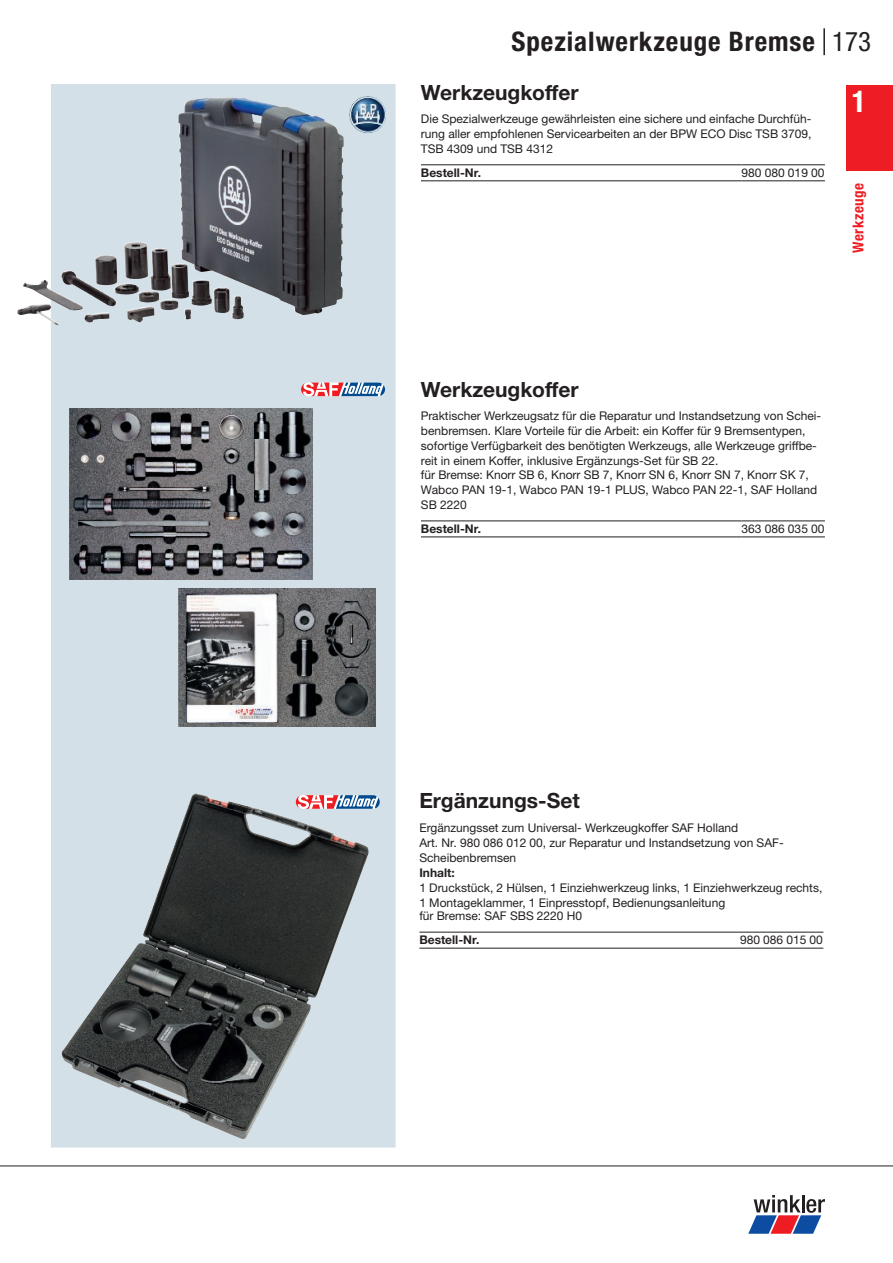
<style>
.page{position:relative;width:893px;height:1263px;background:#fff}
.page>*{position:absolute;margin:0;border:0;box-sizing:border-box;transform-origin:0 0}
.t1{font:700 condensed 30px "Helvetica Neue LTW1 G";color:#fff}
.t2{font:700 condensed 27px "Helvetica Neue LTW1 G";letter-spacing:.035em;color:#231f20}
.t3{font:700 21px "Helvetica Neue LTW1 G";color:#231f20}
.t4{font:700 condensed 15px "Helvetica Neue LTW1 G";letter-spacing:.035em;color:#ee1d23}
.t5{font:12px/15px "Helvetica Neue LTW1 G";color:#231f20}
.t6{font:700 12px "Helvetica Neue LTW1 G";color:#231f20}
.s1{font-weight:400}
</style>
<div class="page">
<div style="left:846px;top:85px;width:47px;height:85px;background:#ee1d23"></div>
<svg style="left:748px;top:1195px;width:77px;height:39px"></svg>
<hr style="left:0;top:1165px;width:893px;height:1px;background:#231f20">
<hr style="left:823px;top:28px;width:2px;height:27px;background:#231f20">
<div style="left:51px;top:85px;width:344px;height:1062px;background:#d3e0e8"></div>
<hr style="left:421px;top:164px;width:321px;height:1px;background:#231f20">
<hr style="left:421px;top:180px;width:321px;height:1px;background:#231f20">
<hr style="left:742px;top:164px;width:83px;height:1px;background:#231f20">
<hr style="left:742px;top:180px;width:83px;height:1px;background:#231f20">
<img style="left:64px;top:97px;width:280px;height:218px">
<img style="left:349px;top:96px;width:37px;height:37px">
<hr style="left:421px;top:520px;width:321px;height:1px;background:#231f20">
<hr style="left:421px;top:536px;width:321px;height:1px;background:#231f20">
<hr style="left:742px;top:520px;width:83px;height:1px;background:#231f20">
<hr style="left:742px;top:536px;width:83px;height:1px;background:#231f20">
<svg style="left:301px;top:382px;width:84px;height:14px"></svg>
<hr style="left:419px;top:932px;width:321px;height:1px;background:#231f20">
<hr style="left:419px;top:948px;width:321px;height:1px;background:#231f20">
<hr style="left:740px;top:932px;width:83px;height:1px;background:#231f20">
<hr style="left:740px;top:948px;width:83px;height:1px;background:#231f20">
<img style="left:62px;top:797px;width:307px;height:342px">
<svg style="left:296px;top:795px;width:84px;height:14px"></svg>
<img style="left:70px;top:408px;width:243px;height:172px">
<img style="left:179px;top:589px;width:197px;height:138px">
<h2 class="t2" style="left:512px;top:26px;width:361px">Spezialwerkzeuge Bremse <span class="s1">173</span></h2>
<h3 class="t3" style="left:421px;top:80px;width:159px">Werkzeugkoffer</h3>
<p class="t5" style="left:421px;top:111px;width:392px;text-align:justify">Die Spezialwerkzeuge gewährleisten eine sichere und einfache Durchfüh&shy;rung aller empfohlenen Servicearbeiten an der BPW ECO Disc TSB 3709, TSB 4309 und TSB 4312</p>
<p class="t6" style="left:421px;top:165px;width:62px">Bestell-Nr.</p>
<p class="t5" style="left:742px;top:165px;width:84px">980 080 019 00</p>
<h1 class="t1" style="left:852px;top:84px;width:16px">1</h1>
<p class="t4" style="left:849px;top:253px;width:72px;rotate:-90deg">Werkzeuge</p>
<h3 class="t3" style="left:421px;top:377px;width:159px">Werkzeugkoffer</h3>
<p class="t5" style="left:421px;top:408px;width:402px">Praktischer Werkzeugsatz für die Reparatur und Instandsetzung von Schei&shy;benbremsen. Klare Vorteile für die Arbeit: ein Koffer für 9 Bremsentypen, sofortige Verfügbarkeit des benötigten Werkzeugs, alle Werkzeuge griffbe&shy;reit in einem Koffer, inklusive Ergänzungs-Set für SB 22.</p>
<p class="t5" style="left:421px;top:467px;width:398px">für Bremse: Knorr SB 6, Knorr SB 7, Knorr SN 6, Knorr SN 7, Knorr SK 7,<br>Wabco PAN 19-1, Wabco PAN 19-1 PLUS, Wabco PAN 22-1, SAF Holland<br>SB 2220</p>
<p class="t6" style="left:421px;top:521px;width:62px">Bestell-Nr.</p>
<p class="t5" style="left:742px;top:521px;width:84px">363 086 035 00</p>
<h3 class="t3" style="left:419px;top:788px;width:162px">Ergänzungs-Set</h3>
<p class="t5" style="left:419px;top:820px;width:366px">Ergänzungsset zum Universal- Werkzeugkoffer SAF Holland<br>Art. Nr. 980 086 012 00, zur Reparatur und Instandsetzung von SAF-<br>Scheibenbremsen</p>
<p class="t6" style="left:419px;top:865px;width:37px">Inhalt:</p>
<p class="t5" style="left:419px;top:880px;width:404px">1 Druckstück, 2 Hülsen, 1 Einziehwerkzeug links, 1 Einziehwerkzeug rechts,<br>1 Montageklammer, 1 Einpresstopf, Bedienungsanleitung</p>
<p class="t5" style="left:419px;top:908px;width:164px">für Bremse: SAF SBS 2220 H0</p>
<p class="t6" style="left:419px;top:932px;width:62px">Bestell-Nr.</p>
<p class="t5" style="left:740px;top:932px;width:84px">980 086 015 00</p>
</div>
